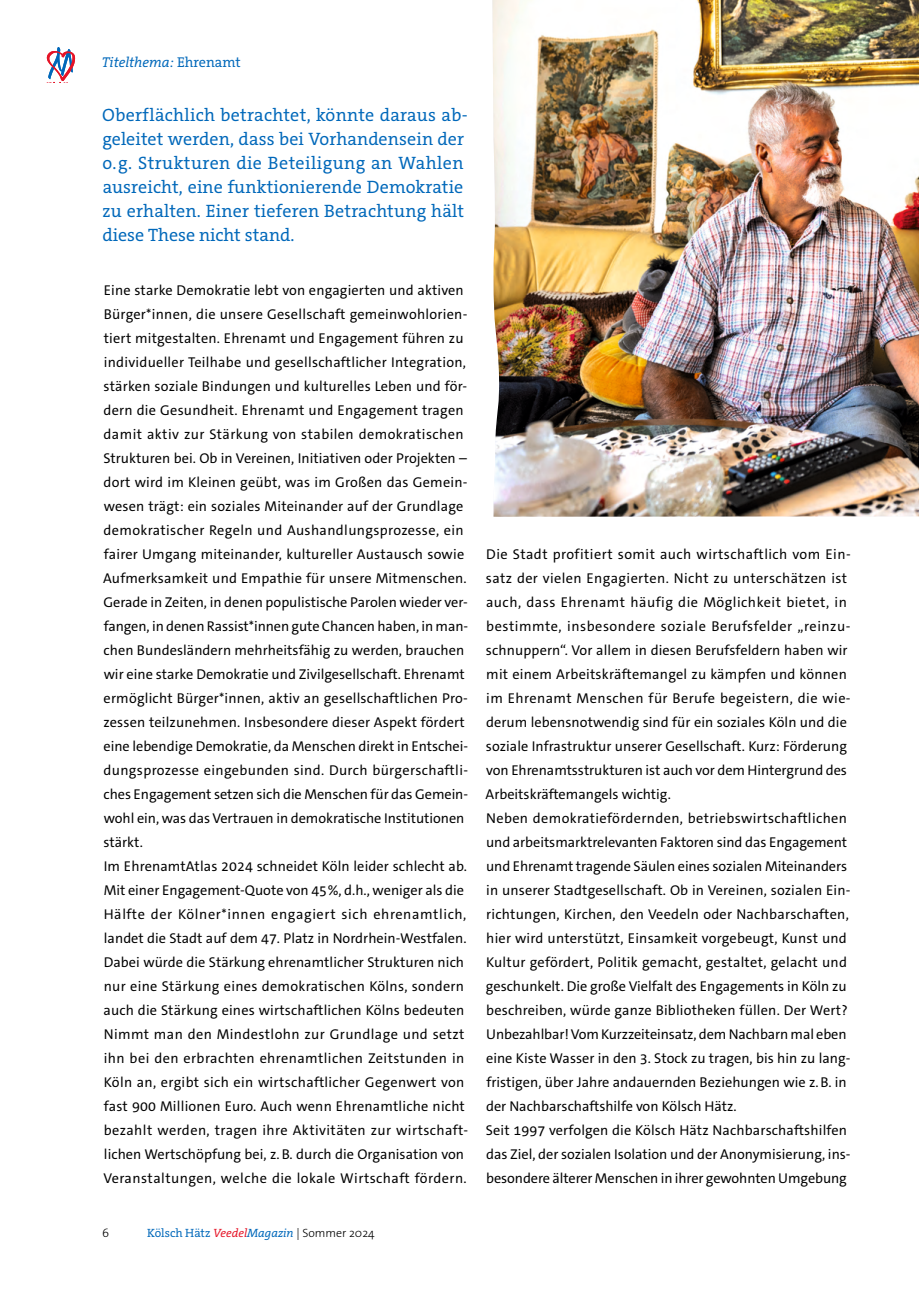
<style>
.page{position:relative;width:919px;height:1289px;background:#fff}
.page>*{position:absolute;margin:0;border:0;box-sizing:border-box;transform-origin:0 0}
.t1{font:18px/24px "The Serif Office";letter-spacing:.01em;color:#0068ba}
.t2{font:14.25px/24px "The Sans Office";letter-spacing:.01em;color:#000}
.t3{font:italic 14.25px "The Serif Office";color:#0068ba}
.t4{font:300 12px "The Sans";color:#000}
.s1{font-style:normal}
.s2{font-family:"The Serif Office";font-weight:400;color:#0068ba}
.s3{font-family:"The Serif Office";font-weight:400;font-style:italic;color:#e51427}
.s4{font-family:"The Serif Office";font-weight:400;font-style:italic;color:#0068ba}
</style>
<div class="page">
<img style="left:492px;top:0;width:426px;height:516px">
<svg style="left:47px;top:47px;width:28px;height:34px"></svg>
<p class="t3" style="left:102px;top:53px;width:140px">Titelthema: <span class="s1">Ehrenamt</span></p>
<p class="t1" style="left:102px;top:103px;width:367px">Oberflächlich betrachtet, könnte daraus ab&shy;geleitet werden, dass bei Vorhandensein der o.g. Strukturen die Beteiligung an Wahlen ausreicht, eine funktionierende Demokratie zu erhalten. Einer tieferen Betrachtung hält diese These nicht stand.</p>
<p class="t2" style="left:103px;top:278px;width:366px">Eine starke Demokratie lebt von engagierten und aktiven Bürger*innen, die unsere Gesellschaft gemeinwohlorien&shy;tiert mitgestalten. Ehrenamt und Engagement führen zu individueller Teilhabe und gesellschaftlicher Integration, stärken soziale Bindungen und kulturelles Leben und för&shy;dern die Gesundheit. Ehrenamt und Engagement tragen damit aktiv zur Stärkung von stabilen demokratischen Strukturen bei. Ob in Vereinen, Initiativen oder Projekten – dort wird im Kleinen geübt, was im Großen das Gemein&shy;wesen trägt: ein soziales Miteinander auf der Grundlage demokratischer Regeln und Aushandlungsprozesse, ein fairer Umgang miteinander, kultureller Austausch sowie Aufmerksamkeit und Empathie für unsere Mitmenschen.<br>Gerade in Zeiten, in denen populistische Parolen wieder ver&shy;fangen, in denen Rassist*innen gute Chancen haben, in man&shy;chen Bundesländern mehrheitsfähig zu werden, brauchen wir eine starke Demokratie und Zivilgesellschaft. Ehrenamt ermöglicht Bürger*innen, aktiv an gesellschaftlichen Pro&shy;zessen teilzunehmen. Insbesondere dieser Aspekt fördert eine lebendige Demokratie, da Menschen direkt in Entschei&shy;dungsprozesse eingebunden sind. Durch bürgerschaftli&shy;ches Engagement setzen sich die Menschen für das Gemein&shy;wohl ein, was das Vertrauen in demokratische Institutionen stärkt.<br>Im EhrenamtAtlas 2024 schneidet Köln leider schlecht ab.<br>Mit einer Engagement-Quote von 45%, d.h., weniger als die Hälfte der Kölner*innen engagiert sich ehrenamtlich, landet die Stadt auf dem 47. Platz in Nordrhein-Westfalen.<br>Dabei würde die Stärkung ehrenamtlicher Strukturen nich nur eine Stärkung eines demokratischen Kölns, sondern auch die Stärkung eines wirtschaftlichen Kölns bedeuten Nimmt man den Mindestlohn zur Grundlage und setzt ihn bei den erbrachten ehrenamtlichen Zeitstunden in Köln an, ergibt sich ein wirtschaftlicher Gegenwert von fast 900 Millionen Euro. Auch wenn Ehrenamtliche nicht bezahlt werden, tragen ihre Aktivitäten zur wirtschaft&shy;lichen Wertschöpfung bei, z.B. durch die Organisation von Veranstaltungen, welche die lokale Wirtschaft fördern.</p>
<p class="t4" style="left:102px;top:1223px;width:8px">6</p>
<p class="t4" style="left:147px;top:1223px;width:229px"><span class="s2">Kölsch Hätz</span> <span class="s3">Veedel</span><span class="s4">Magazin</span> | Sommer 2024</p>
<p class="t2" style="left:485px;top:542px;width:366px">Die Stadt profitiert somit auch wirtschaftlich vom Ein&shy;satz der vielen Engagierten. Nicht zu unterschätzen ist auch, dass Ehrenamt häufig die Möglichkeit bietet, in bestimmte, insbesondere soziale Berufsfelder „reinzu&shy;schnuppern“. Vor allem in diesen Berufsfeldern haben wir mit einem Arbeitskräftemangel zu kämpfen und können im Ehrenamt Menschen für Berufe begeistern, die wie&shy;derum lebensnotwendig sind für ein soziales Köln und die soziale Infrastruktur unserer Gesellschaft. Kurz: Förderung von Ehrenamtsstrukturen ist auch vor dem Hintergrund des Arbeitskräftemangels wichtig.<br>Neben demokratiefördernden, betriebswirtschaftlichen und arbeitsmarktrelevanten Faktoren sind das Engagement und Ehrenamt tragende Säulen eines sozialen Miteinanders in unserer Stadtgesellschaft. Ob in Vereinen, sozialen Ein&shy;richtungen, Kirchen, den Veedeln oder Nachbarschaften, hier wird unterstützt, Einsamkeit vorgebeugt, Kunst und Kultur gefördert, Politik gemacht, gestaltet, gelacht und geschunkelt. Die große Vielfalt des Engagements in Köln zu beschreiben, würde ganze Bibliotheken füllen. Der Wert?<br>Unbezahlbar! Vom Kurzzeiteinsatz, dem Nachbarn mal eben eine Kiste Wasser in den 3. Stock zu tragen, bis hin zu lang&shy;fristigen, über Jahre andauernden Beziehungen wie z.B. in der Nachbarschaftshilfe von Kölsch Hätz.<br>Seit 1997 verfolgen die Kölsch Hätz Nachbarschaftshilfen das Ziel, der sozialen Isolation und der Anonymisierung, ins&shy;besondere älterer Menschen in ihrer gewohnten Umgebung</p>
</div>
